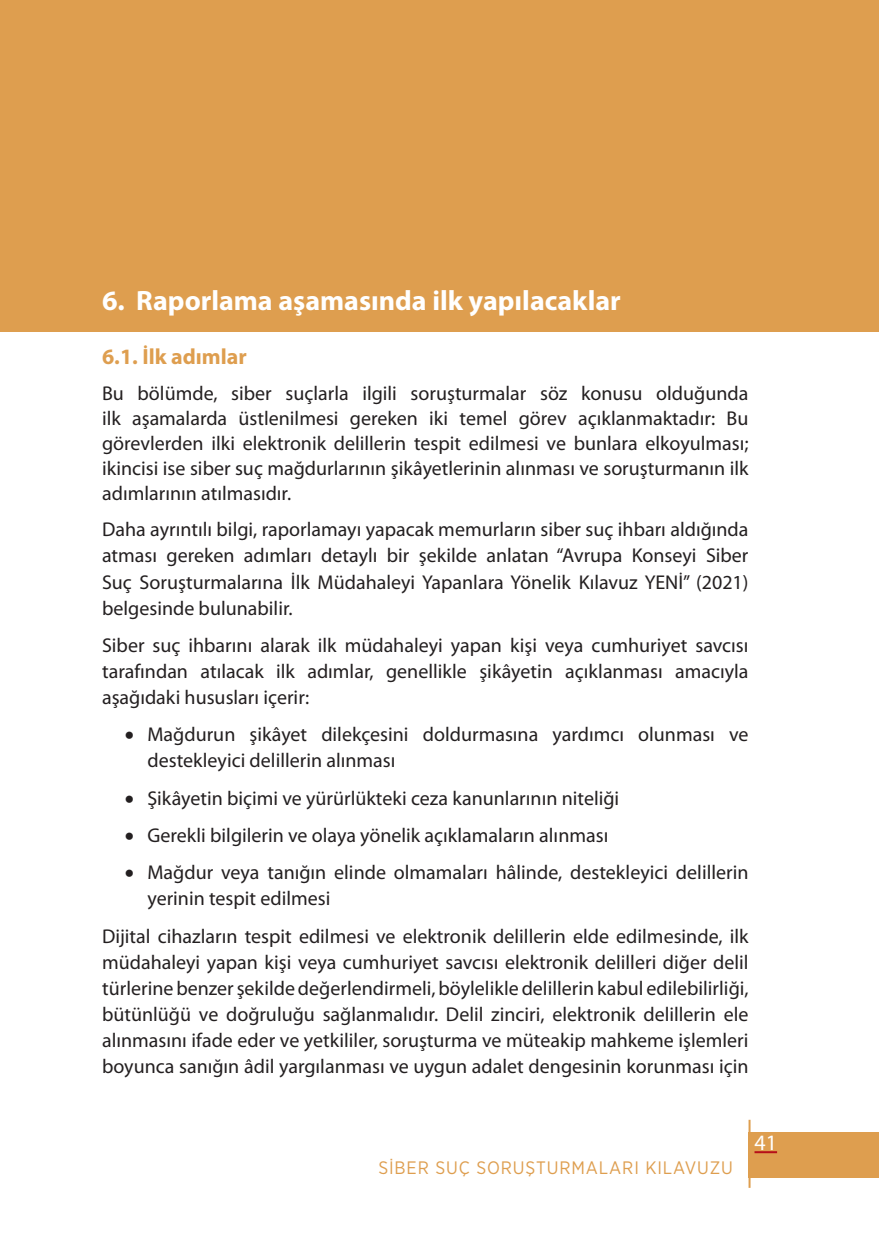
<style>
.page{position:relative;width:879px;height:1248px;background:#fff}
.page>*{position:absolute;margin:0;border:0;box-sizing:border-box;transform-origin:0 0}
.BAŞLIK_MADDELİ{font:700 28px "Myriad Pro";color:#fff}
.BAŞLIK_MADDELİ-2{font:700 22px "Myriad Pro";color:#de9e4f}
.t1{font:22px "Myriad Pro";color:#fff}
.List_Paragraph{font:20px/26px "Myriad Pro";color:#231f20;text-align:justify}
.t2{font:18px "Gotham Narrow";letter-spacing:.05em;color:#de9e4f}
</style>
<div class="page">
<div style="left:748px;top:1131px;width:131px;height:46px;background:#de9e4f"></div>
<hr style="left:748px;top:1119px;width:2px;height:68px;background:#de9e4f">
<hr style="left:754px;top:1151px;width:23px;height:2px;background:#b60f19">
<div style="left:0;top:0;width:879px;height:332px;background:#de9e4f"></div>
<p class="BAŞLIK_MADDELİ" style="left:102px;top:282px;width:520px">6. Raporlama aşamasında ilk yapılacaklar</p>
<p class="BAŞLIK_MADDELİ-2" style="left:102px;top:342px;width:146px">6.1. İlk adımlar</p>
<p class="List_Paragraph" style="left:102px;top:380px;width:648px;line-height:25px">Bu bölümde, siber suçlarla ilgili soruşturmalar söz konusu olduğunda ilk aşamalarda üstlenilmesi gereken iki temel görev açıklanmaktadır: Bu görevlerden ilki elektronik delillerin tespit edilmesi ve bunlara elkoyulması; ikincisi ise siber suç mağdurlarının şikâyetlerinin alınması ve soruşturmanın ilk adımlarının atılmasıdır.</p>
<p class="List_Paragraph" style="left:102px;top:516px;width:648px">Daha ayrıntılı bilgi, raporlamayı yapacak memurların siber suç ihbarı aldığında atması gereken adımları detaylı bir şekilde anlatan “Avrupa Konseyi Siber Suç Soruşturmalarına İlk Müdahaleyi Yapanlara Yönelik Kılavuz YENİ” (2021) belgesinde bulunabilir.</p>
<p class="List_Paragraph" style="left:102px;top:631px;width:648px">Siber suç ihbarını alarak ilk müdahaleyi yapan kişi veya cumhuriyet savcısı tarafından atılacak ilk adımlar, genellikle şikâyetin açıklanması amacıyla aşağıdaki hususları içerir:</p>
<p class="List_Paragraph" style="left:147px;top:721px;width:602px;text-indent:-23px">• Mağdurun şikâyet dilekçesini doldurmasına yardımcı olunması ve destekleyici delillerin alınması</p>
<p class="List_Paragraph" style="left:125px;top:784px;width:496px">• Şikâyetin biçimi ve yürürlükteki ceza kanunlarının niteliği</p>
<p class="List_Paragraph" style="left:125px;top:821px;width:485px">• Gerekli bilgilerin ve olaya yönelik açıklamaların alınması</p>
<p class="List_Paragraph" style="left:147px;top:859px;width:602px;text-indent:-23px">• Mağdur veya tanığın elinde olmamaları hâlinde, destekleyici delillerin yerinin tespit edilmesi</p>
<p class="List_Paragraph" style="left:102px;top:922px;width:648px">Dijital cihazların tespit edilmesi ve elektronik delillerin elde edilmesinde, ilk müdahaleyi yapan kişi veya cumhuriyet savcısı elektronik delilleri diğer delil türlerine benzer şekilde değerlendirmeli, böylelikle delillerin kabul edilebilirliği, bütünlüğü ve doğruluğu sağlanmalıdır. Delil zinciri, elektronik delillerin ele alınmasını ifade eder ve yetkililer, soruşturma ve müteakip mahkeme işlemleri boyunca sanığın âdil yargılanması ve uygun adalet dengesinin korunması için</p>
<p class="t2" style="left:378px;top:1156px;width:356px">SİBER SUÇ SORUŞTURMALARI KILAVUZU</p>
<p class="t1" style="left:754px;top:1129px;width:24px">41</p>
</div>
